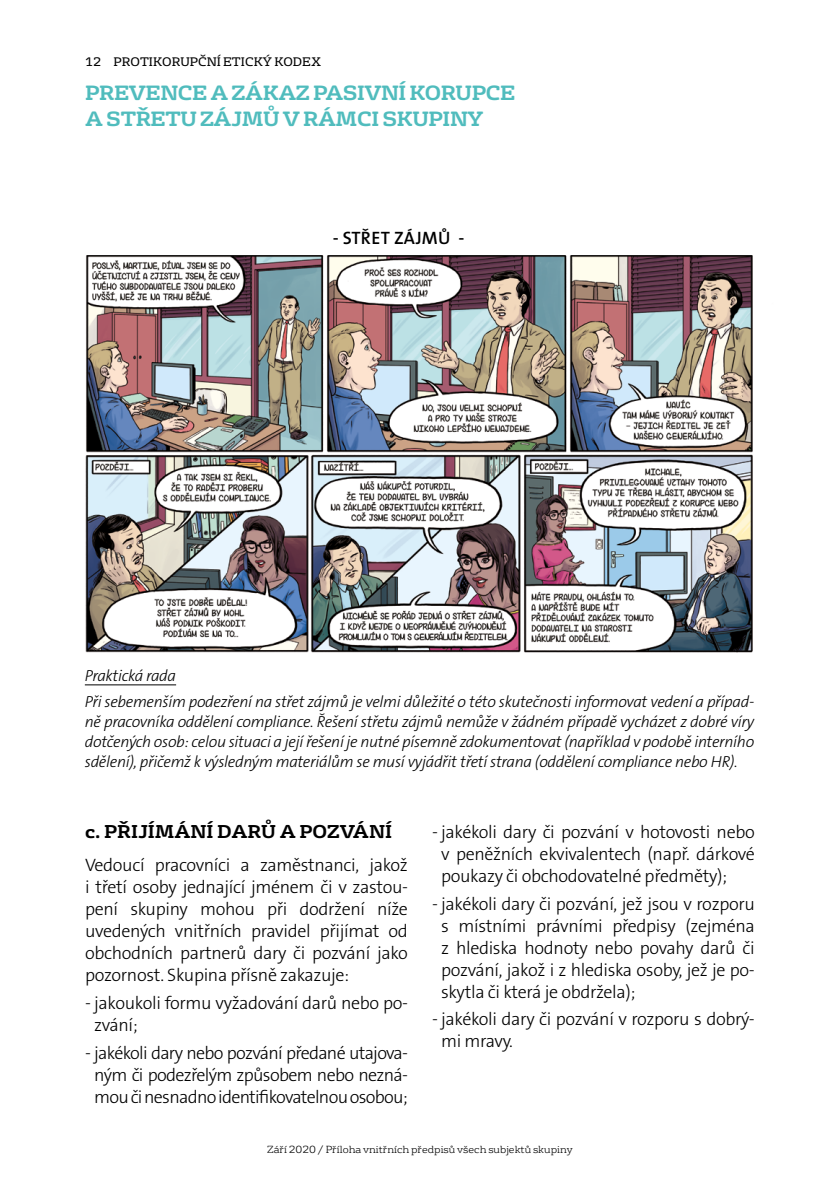
<style>
.page{position:relative;width:840px;height:1191px;background:#fff}
.page>*{position:absolute;margin:0;border:0;box-sizing:border-box;transform-origin:0 0}
.t1{font:700 20px/26px "FS Rufus";letter-spacing:-.02em;color:#50bcbd}
.t2{font:18px/22px "The Sans Veolia W3 Lig";letter-spacing:-.02em;color:#000;text-align:justify}
.t3{font:18px/22px "The Sans Veolia W3 Lig";letter-spacing:-.04em;color:#000;text-align:center}
.t4{font:700 18px "FS Rufus";color:#000}
.t5{font:18px "The Sans Veolia W6 Se Bld";letter-spacing:.01em;color:#000}
.t6{font:16px/20px "The Sans Veolia W3 Lig It";letter-spacing:-.02em;color:#000}
.t7{font:12px "FS Rufus";color:#000}
.t8{font:300 10px "FS Rufus";color:#000}
</style>
<div class="page">
<hr style="left:85px;top:684px;width:91px;height:1px;background:#000">
<img style="left:85px;top:255px;width:668px;height:398px">
<p class="t7" style="left:85px;top:52px;width:237px">12 PROTIKORUPČNÍ ETICKÝ KODEX</p>
<p class="t1" style="left:85px;top:80px;width:431px">PREVENCE A ZÁKAZ PASIVNÍ KORUPCE<br>A STŘETU ZÁJMŮ V RÁMCI SKUPINY</p>
<p class="t5" style="left:332px;top:226px;width:133px">- STŘET ZÁJMŮ -</p>
<p class="t6" style="left:85px;top:663px;width:670px;line-height:25.6px">Praktická rada<br>Při sebemenším podezření na střet zájmů je velmi důležité o této skutečnosti informovat vedení a případ-</p>
<p class="t6" style="left:85px;top:712px;width:670px;text-align:justify">ně pracovníka oddělení compliance. Řešení střetu zájmů nemůže v žádném případě vycházet z dobré víry dotčených osob: celou situaci a její řešení je nutné písemně zdokumentovat (například v podobě interního sdělení), přičemž k výsledným materiálům se musí vyjádřit třetí strana (oddělení compliance nebo HR).</p>
<p class="t4" style="left:85px;top:821px;width:308px">c. PŘIJÍMÁNÍ DARŮ A POZVÁNÍ</p>
<p class="t2" style="left:85px;top:854px;width:324px">Vedoucí pracovníci a zaměstnanci, jakož i třetí osoby jednající jménem či v zastou&shy;pení skupiny mohou při dodržení níže uvedených vnitřních pravidel přijímat od obchodních partnerů dary či pozvání jako pozornost. Skupina přísně zakazuje:</p>
<p class="t2" style="left:94px;top:992px;width:315px;text-indent:-9px">- jakoukoli formu vyžadování darů nebo po&shy;zvání;</p>
<p class="t3" style="left:85px;top:1041px;width:324px">- jakékoli dary nebo pozvání předané utajova&shy;ným či podezřelým způsobem nebo nezná&shy;mou či nesnadno identifikovatelnou osobou;</p>
<p class="t2" style="left:441px;top:821px;width:315px;text-indent:-9px">- jakékoli dary či pozvání v hotovosti nebo v peněžních ekvivalentech (např. dárkové poukazy či obchodovatelné předměty);</p>
<p class="t2" style="left:441px;top:892px;width:315px;text-indent:-9px">- jakékoli dary či pozvání, jež jsou v rozporu s místními právními předpisy (zejména z hlediska hodnoty nebo povahy darů či pozvání, jakož i z hlediska osoby, jež je po&shy;skytla či která je obdržela);</p>
<p class="t2" style="left:441px;top:1008px;width:315px;text-indent:-9px">- jakékoli dary či pozvání v rozporu s dobrý&shy;mi mravy.</p>
<p class="t8" style="left:267px;top:1141px;width:307px">Září 2020 / Příloha vnitřních předpisů všech subjektů skupiny</p>
</div>
